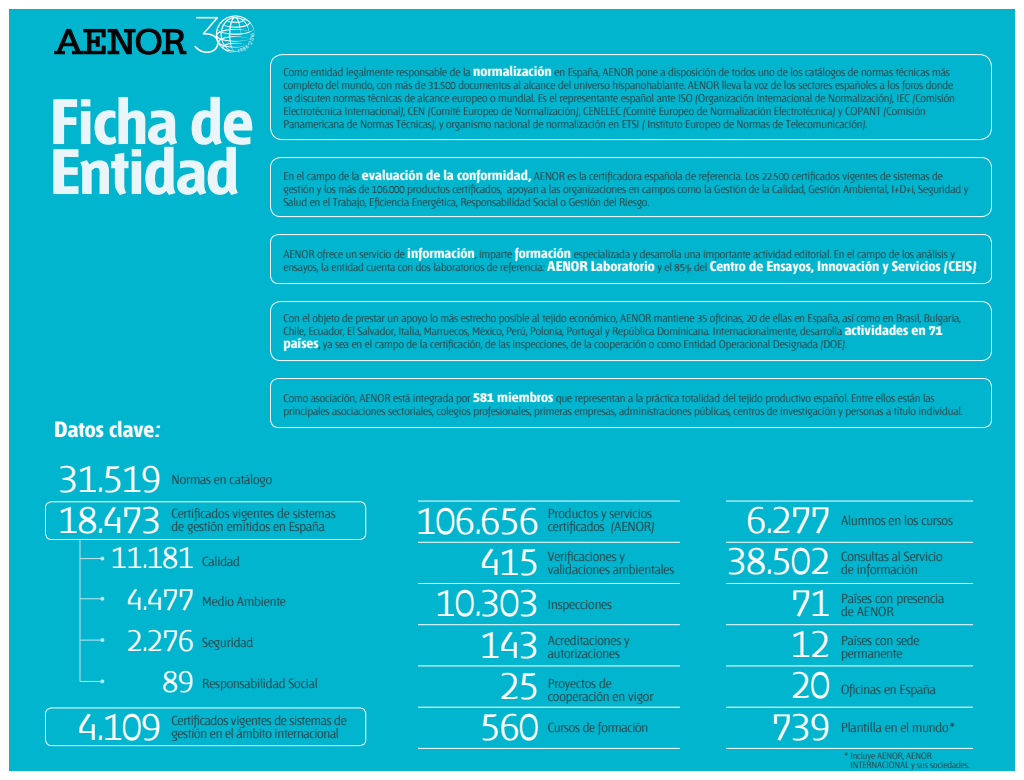
<style>
.page{position:relative;width:1024px;height:780px;background:#fff}
.page>*{position:absolute;margin:0;border:0;box-sizing:border-box;transform-origin:0 0}
.t1{font:700 64px/50px "AENOR Fontana ND";letter-spacing:-.02em;color:#e9f5f8}
.t2{font:41px/41.3px "AENOR Fontana ND";letter-spacing:-.01em;color:#fff;text-align:right}
.t3{font:37.1px "Serifa Std";letter-spacing:-.03em;color:#000}
.t4{font:33px/41.3px "AENOR Fontana ND";letter-spacing:-.01em;color:#fff;text-align:right}
.t5{font:700 22px "AENOR Fontana ND";color:#fff}
.t6{font:13px/13px "AENOR Fontana ND";letter-spacing:-.01em;color:#333}
.t7{font:11px/13px "AENOR Fontana ND";letter-spacing:-.01em;color:#333}
.t8{font:9px/9px "AENOR Fontana ND";letter-spacing:-.01em;color:#333}
.t9{font:300 5.3px "Delta";color:#fff}
.s1{font-weight:700;font-size:14px;color:#fff}
</style>
<div class="page">
<div style="left:4px;top:4px;width:1016px;height:772px;background:#01b5cf"></div>
<div style="left:0;top:0;width:1024px;height:780px;border:9px solid #fff"></div>
<div style="left:45px;top:707px;width:321px;height:39px;border:1px solid #fff;border-radius:6px"></div>
<div style="left:270px;top:378px;width:722px;height:50px;border:1px solid #fff;border-radius:8px"></div>
<div style="left:270px;top:54px;width:722px;height:86px;border:1px solid #fff;border-radius:12px"></div>
<div style="left:270px;top:157px;width:722px;height:60px;border:1px solid #fff;border-radius:10px"></div>
<div style="left:270px;top:234px;width:722px;height:50px;border:1px solid #fff;border-radius:8px"></div>
<div style="left:270px;top:301px;width:722px;height:60px;border:1px solid #fff;border-radius:10px"></div>
<svg style="left:81px;top:557px;width:23px;height:4px"></svg>
<svg style="left:81px;top:597px;width:23px;height:4px"></svg>
<svg style="left:81px;top:638px;width:23px;height:4px"></svg>
<svg style="left:80px;top:679px;width:24px;height:4px"></svg>
<hr style="left:80px;top:539px;width:1px;height:142px;background:#c0e4ec">
<div style="left:45px;top:501px;width:321px;height:39px;border:1px solid #fff;border-radius:6px"></div>
<hr style="left:418px;top:542px;width:262px;height:1px;background:#fff">
<hr style="left:418px;top:501px;width:262px;height:1px;background:#fff">
<hr style="left:726px;top:542px;width:247px;height:1px;background:#fff">
<hr style="left:726px;top:501px;width:247px;height:1px;background:#fff">
<hr style="left:418px;top:583px;width:262px;height:1px;background:#fff">
<hr style="left:726px;top:583px;width:247px;height:1px;background:#fff">
<hr style="left:418px;top:624px;width:262px;height:1px;background:#fff">
<hr style="left:726px;top:624px;width:247px;height:1px;background:#fff">
<hr style="left:418px;top:666px;width:262px;height:1px;background:#fff">
<hr style="left:726px;top:666px;width:247px;height:1px;background:#fff">
<hr style="left:418px;top:707px;width:262px;height:1px;background:#fff">
<hr style="left:726px;top:707px;width:247px;height:1px;background:#fff">
<hr style="left:418px;top:748px;width:262px;height:1px;background:#fff">
<hr style="left:726px;top:748px;width:247px;height:1px;background:#fff">
<svg style="left:55px;top:29px;width:131px;height:25px"></svg>
<svg style="left:194px;top:15px;width:61px;height:38px"></svg>
<h3 class="t3" style="left:54px;top:21px;width:134px">AENOR</h3>
<p class="t9" style="left:250px;top:36px;width:5px;rotate:-90deg">6</p>
<h1 class="t1" style="left:50px;top:101px;width:206px">Ficha de<br>Entidad</h1>
<h3 class="t5" style="left:54px;top:419px;width:108px">Datos clave:</h3>
<p class="t7" style="left:283px;top:67px;width:673px">Como entidad legalmente responsable de la <span class="s1">normalización</span> en España, AENOR pone a disposición de todos uno de los catálogos de normas técnicas más completo del mundo, con más de 31.500 documentos al alcance del universo hispanohablante. AENOR lleva la voz de los sectores españoles a los foros donde se discuten normas técnicas de alcance europeo o mundial. Es el representante español ante ISO (Organización Internacional de Normalización), IEC (Comisión Electrotécnica Internacional), CEN (Comité Europeo de Normalización), CENELEC (Comité Europeo de Normalización Electrotécnica) y COPANT (Comisión Panamericana de Normas Técnicas), y organismo nacional de normalización en ETSI ( Instituto Europeo de Normas de Telecomunicación).</p>
<p class="t7" style="left:283px;top:170px;width:687px">En el campo de la <span class="s1">evaluación de la conformidad,</span> AENOR es la certificadora española de referencia. Los 22.500 certificados vigentes de sistemas de gestión y los más de 106.000 productos certificados, apoyan a las organizaciones en campos como la Gestión de la Calidad, Gestión Ambiental, I+D+i, Seguridad y<br>Salud en el Trabajo, Eficiencia Energética, Responsabilidad Social o Gestión del Riesgo.</p>
<p class="t7" style="left:283px;top:248px;width:697px">AENOR ofrece un servicio de <span class="s1">información</span>, imparte <span class="s1">formación</span> especializada y desarrolla una importante actividad editorial. En el campo de los análisis y ensayos, la entidad cuenta con dos laboratorios de referencia: <span class="s1">AENOR Laboratorio</span> y el 85% del <span class="s1">Centro de Ensayos, Innovación y Servicios (CEIS)</span>.</p>
<p class="t7" style="left:283px;top:313px;width:679px">Con el objeto de prestar un apoyo lo más estrecho posible al tejido económico, AENOR mantiene 35 oficinas, 20 de ellas en España, así como en Brasil, Bulgaria,<br>Chile, Ecuador, El Salvador, Italia, Marruecos, México, Perú, Polonia, Portugal y República Dominicana. Internacionalmente, desarrolla <span class="s1">actividades en 71 países</span>, ya sea en el campo de la certificación, de las inspecciones, de la cooperación o como Entidad Operacional Designada (DOE).</p>
<p class="t7" style="left:283px;top:392px;width:681px">Como asociación, AENOR está integrada por <span class="s1">581 miembros</span> que representan a la práctica totalidad del tejido productivo español. Entre ellos están las principales asociaciones sectoriales, colegios profesionales, primeras empresas, administraciones públicas, centros de investigación y personas a título individual.</p>
<h2 class="t2" style="left:58px;top:459px;width:104px;text-align:left">31.519<br>18.473</h2>
<p class="t6" style="left:171px;top:474px;width:102px">Normas en catálogo</p>
<h2 class="t2" style="left:417px;top:501px;width:124px">106.656<br>415<br>10.303<br>143<br>25<br>560</h2>
<h2 class="t2" style="left:727px;top:500px;width:104px">6.277<br>38.502<br>71<br>12<br>20<br>739</h2>
<p class="t6" style="left:171px;top:508px;width:166px">Certificados vigentes de sistemas de gestión emitidos en España</p>
<p class="t6" style="left:548px;top:508px;width:108px">Productos y servicios certificados (AENOR)</p>
<p class="t6" style="left:841px;top:515px;width:113px">Alumnos en los cursos</p>
<p class="t6" style="left:202px;top:555px;width:39px">Calidad</p>
<p class="t6" style="left:202px;top:596px;width:85px">Medio Ambiente</p>
<p class="t6" style="left:202px;top:637px;width:52px">Seguridad</p>
<p class="t6" style="left:202px;top:678px;width:117px">Responsabilidad Social</p>
<p class="t6" style="left:171px;top:715px;width:177px">Certificados vigentes de sistemas de gestión en el ámbito internacional</p>
<p class="t6" style="left:548px;top:722px;width:102px">Cursos de formación</p>
<p class="t6" style="left:841px;top:722px;width:116px">Plantilla en el mundo*</p>
<h3 class="t4" style="left:111px;top:538px;width:84px">11.181<br>4.477<br>2.276<br>89</h3>
<p class="t6" style="left:548px;top:550px;width:128px">Verificaciones y validaciones ambientales</p>
<p class="t6" style="left:841px;top:550px;width:103px">Consultas al Servicio de información</p>
<p class="t6" style="left:548px;top:599px;width:66px">Inspecciones</p>
<p class="t6" style="left:841px;top:593px;width:105px">Países con presencia de AENOR</p>
<p class="t6" style="left:548px;top:635px;width:83px">Acreditaciones y autorizaciones</p>
<p class="t6" style="left:841px;top:635px;width:80px">Países con sede permanente</p>
<p class="t6" style="left:548px;top:677px;width:107px">Proyectos de cooperación en vigor</p>
<p class="t6" style="left:841px;top:684px;width:96px">Oficinas en España</p>
<h2 class="t2" style="left:78px;top:707px;width:85px">4.109</h2>
<p class="t8" style="left:851px;top:752px;width:121px;text-indent:-6px">* Incluye AENOR, AENOR<br>INTERNACIONAL y sus sociedades.</p>
</div>
